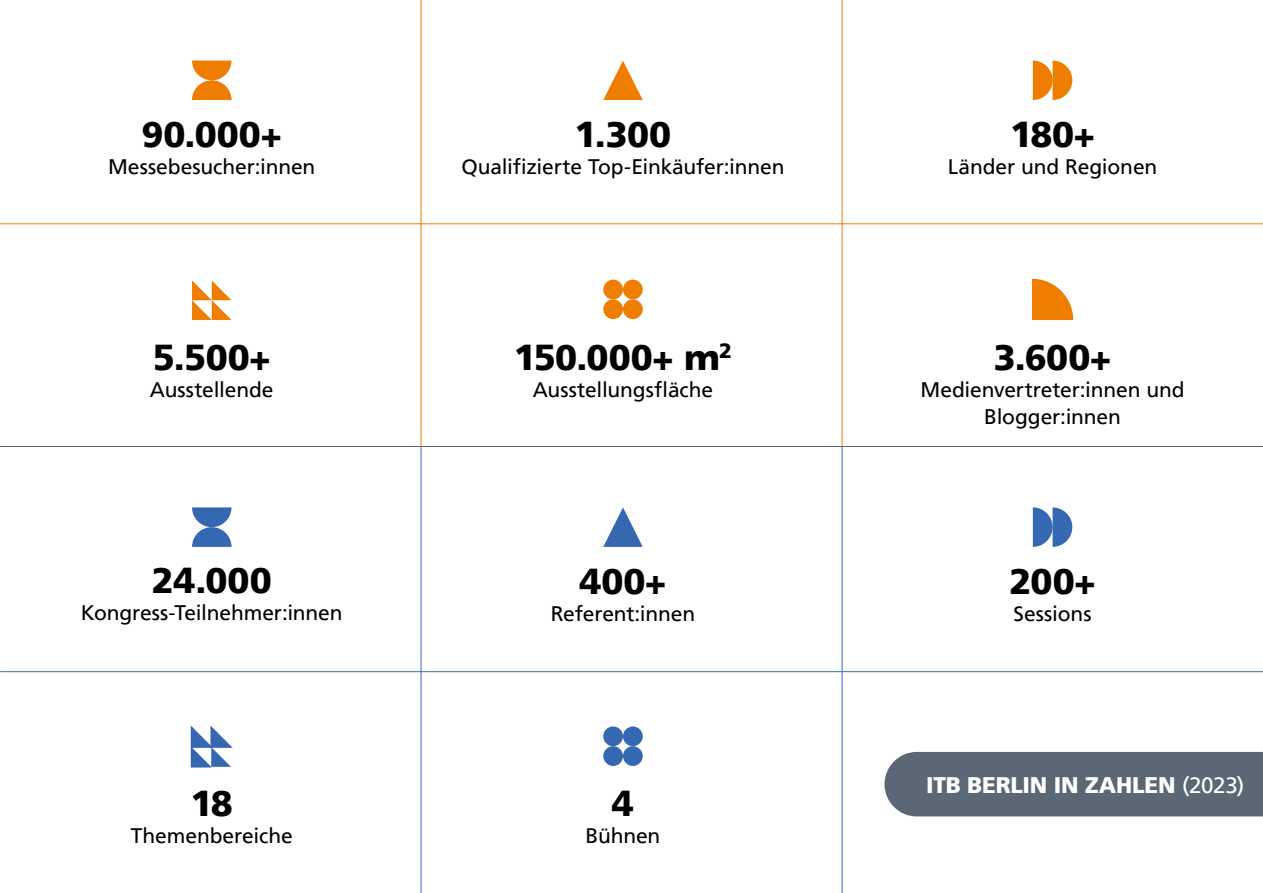
<style>
.page{position:relative;width:1263px;height:893px;background:#fff}
.page>*{position:absolute;margin:0;border:0;box-sizing:border-box;transform-origin:0 0}
.t1{font:900 36px "Frutiger LT";letter-spacing:-.005em;color:#000}
.t2{font:900 22.5px "Frutiger LT";letter-spacing:-.01em;color:#fff}
.t3{font:21px/27px "Frutiger LT";letter-spacing:-.005em;color:#000;text-align:center}
.s1{font-weight:400}
</style>
<div class="page">
<hr style="left:0;top:446px;width:1263px;height:1px;background:#5b6775">
<hr style="left:0;top:223px;width:1263px;height:1px;background:#ef7d00">
<hr style="left:0;top:671px;width:1263px;height:1px;background:#3568b2">
<hr style="left:842px;top:0;width:1px;height:447px;background:#ef7d00">
<hr style="left:842px;top:446px;width:1px;height:447px;background:#3568b2">
<hr style="left:421px;top:0;width:1px;height:447px;background:#ef7d00">
<hr style="left:421px;top:446px;width:1px;height:447px;background:#3568b2">
<svg style="left:192px;top:61px;width:39px;height:39px"></svg>
<svg style="left:192px;top:507px;width:39px;height:40px"></svg>
<svg style="left:603px;top:61px;width:40px;height:39px"></svg>
<svg style="left:603px;top:507px;width:40px;height:40px"></svg>
<svg style="left:192px;top:280px;width:39px;height:40px"></svg>
<svg style="left:190px;top:725px;width:43px;height:43px"></svg>
<svg style="left:1033px;top:61px;width:39px;height:39px"></svg>
<svg style="left:1033px;top:507px;width:39px;height:40px"></svg>
<div style="left:603px;top:280px;width:20px;height:19px;background:#ef7d00;border-radius:50%"></div>
<div style="left:603px;top:299px;width:20px;height:20px;background:#ef7d00;border-radius:50%"></div>
<div style="left:623px;top:280px;width:20px;height:19px;background:#ef7d00;border-radius:50%"></div>
<div style="left:623px;top:299px;width:20px;height:20px;background:#ef7d00;border-radius:50%"></div>
<div style="left:603px;top:726px;width:20px;height:20px;background:#3668b1;border-radius:50%"></div>
<div style="left:603px;top:746px;width:20px;height:20px;background:#3568b2;border-radius:50%"></div>
<div style="left:623px;top:726px;width:20px;height:20px;background:#3568b2;border-radius:50%"></div>
<div style="left:623px;top:746px;width:20px;height:20px;background:#3568b2;border-radius:50%"></div>
<svg style="left:1032px;top:279px;width:41px;height:41px"></svg>
<div style="left:884px;top:752px;width:379px;height:64px;background:#5b6775"></div>
<h1 class="t1" style="left:142px;top:112px;width:142px">90.000+</h1>
<p class="t3" style="left:108px;top:153px;width:209px">Messebesucher:innen</p>
<h1 class="t1" style="left:153px;top:335px;width:120px">5.500+</h1>
<p class="t3" style="left:150px;top:376px;width:125px">Ausstellende</p>
<h1 class="t1" style="left:152px;top:559px;width:121px">24.000</h1>
<p class="t3" style="left:81px;top:600px;width:263px">Kongress-Teilnehmer:innen</p>
<h1 class="t1" style="left:191px;top:782px;width:44px">18</h1>
<p class="t3" style="left:131px;top:823px;width:163px">Themenbereiche</p>
<h1 class="t1" style="left:575px;top:112px;width:98px">1.300</h1>
<p class="t3" style="left:461px;top:153px;width:325px">Qualifizierte Top-Einkäufer:innen</p>
<h1 class="t1" style="left:514px;top:335px;width:220px">150.000+ m<sup>2</sup></h1>
<p class="t3" style="left:533px;top:376px;width:182px">Ausstellungsfläche</p>
<h1 class="t1" style="left:579px;top:559px;width:89px">400+</h1>
<p class="t3" style="left:551px;top:600px;width:146px">Referent:innen</p>
<h1 class="t1" style="left:612px;top:782px;width:24px">4</h1>
<p class="t3" style="left:585px;top:823px;width:76px">Bühnen</p>
<h1 class="t1" style="left:1010px;top:112px;width:87px">180+</h1>
<p class="t3" style="left:948px;top:153px;width:211px">Länder und Regionen</p>
<h1 class="t1" style="left:994px;top:335px;width:119px">3.600+</h1>
<p class="t3" style="left:920px;top:376px;width:266px">Medienvertreter:innen und<br>Blogger:innen</p>
<h1 class="t1" style="left:1009px;top:559px;width:88px">200+</h1>
<p class="t3" style="left:1013px;top:600px;width:79px">Sessions</p>
<p class="t2" style="left:926px;top:771px;width:320px">ITB BERLIN IN ZAHLEN <span class="s1">(2023)</span></p>
</div>
